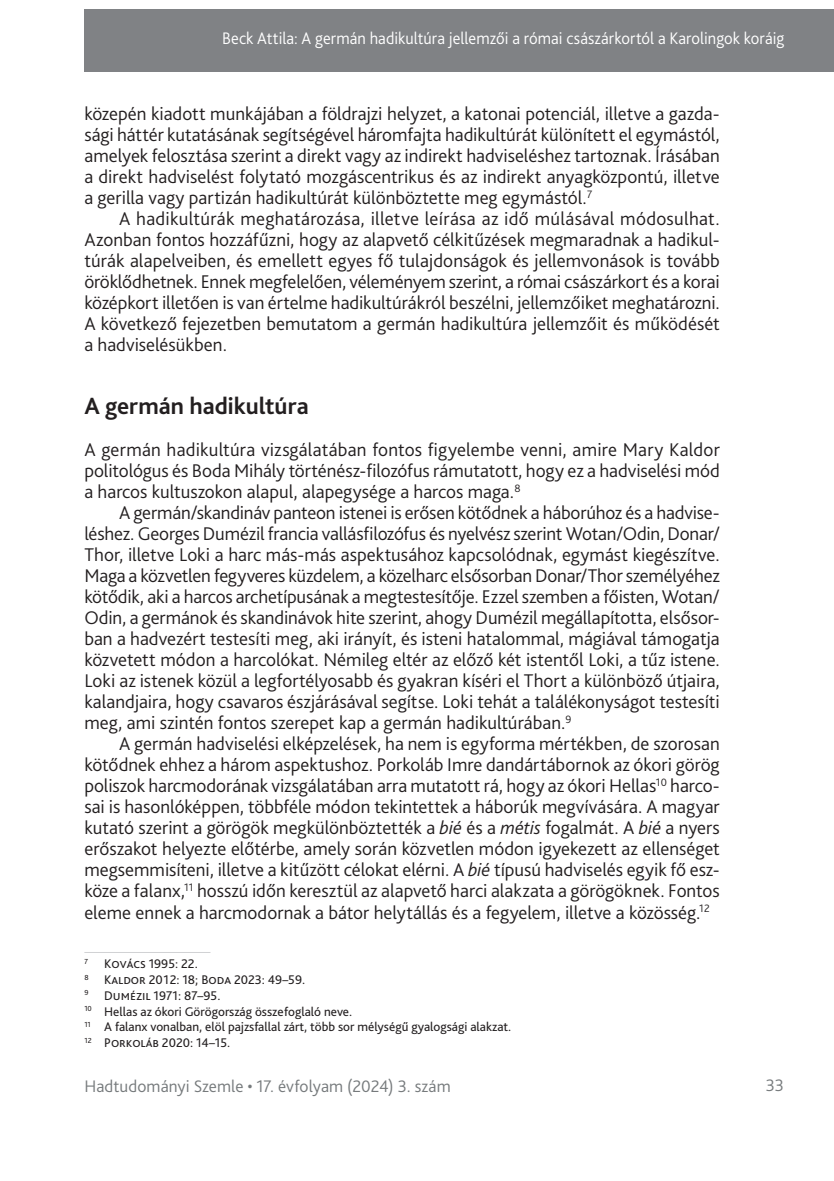
<style>
.page{position:relative;width:834px;height:1181px;background:#fff}
.page>*{position:absolute;margin:0;border:0;box-sizing:border-box;transform-origin:0 0}
._1_1__Head{font:700 24.5px "Bliss Pro";color:#231f20}
._1__Body{font:300 19.25px/21px "Bliss Pro";color:#231f20;text-align:justify}
._2__Body_1st_paragraph{font:300 19.25px/21px "Bliss Pro";color:#231f20;text-align:justify}
.t1{font:300 17.5px "Bliss Pro";color:#fff;scale:.95 1}
.t2{font:300 17.5px "Bliss Pro";letter-spacing:.005em;color:#767a7c}
.Lábjegyzet{font:13.12px "Bliss Pro";color:#231f20}
.s1{font-style:italic}
</style>
<div class="page">
<div style="left:84px;top:9px;width:749px;height:63px;background:#808285"></div>
<hr style="left:84px;top:952px;width:126px;height:1px;background:#d1d2d4">
<p class="t1" style="left:222px;top:27px;width:593px">Beck Attila: A germán hadikultúra jellemzői a római császárkortól a Karolingok koráig</p>
<p class="_1__Body" style="left:84px;top:103px;width:637px">közepén kiadott munkájában a földrajzi helyzet, a katonai potenciál, illetve a gazda&shy;sági háttér kutatásának segítségével háromfajta hadikultúrát különített el egymástól, amelyek felosztása szerint a direkt vagy az indirekt hadviseléshez tartoznak. Írásában a direkt hadviselést folytató mozgáscentrikus és az indirekt anyagközpontú, illetve a gerilla vagy partizán hadikultúrát különböztette meg egymástól.<sup>7</sup></p>
<p class="_1__Body" style="left:84px;top:208px;width:637px;text-indent:35px">A hadikultúrák meghatározása, illetve leírása az idő múlásával módosulhat.<br>Azonban fontos hozzáfűzni, hogy az alapvető célkitűzések megmaradnak a hadikul&shy;túrák alapelveiben, és emellett egyes fő tulajdonságok és jellemvonások is tovább öröklődhetnek. Ennek megfelelően, véleményem szerint, a római császárkort és a korai középkort illetően is van értelme hadikultúrákról beszélni, jellemzőiket meghatározni.<br>A következő fejezetben bemutatom a germán hadikultúra jellemzőit és működését a hadviselésükben.</p>
<p class="_1_1__Head" style="left:84px;top:391px;width:226px">A germán hadikultúra</p>
<p class="_2__Body_1st_paragraph" style="left:84px;top:439px;width:637px">A germán hadikultúra vizsgálatában fontos figyelembe venni, amire Mary Kaldor politológus és Boda Mihály történész-filozófus rámutatott, hogy ez a hadviselési mód a harcos kultuszokon alapul, alapegysége a harcos maga.<sup>8</sup></p>
<p class="_1__Body" style="left:84px;top:502px;width:637px;text-indent:35px">A germán/skandináv panteon istenei is erősen kötődnek a háborúhoz és a hadvise&shy;léshez. Georges Dumézil francia vallásfilozófus és nyelvész szerint Wotan/Odin, Donar/ Thor, illetve Loki a harc más-más aspektusához kapcsolódnak, egymást kiegészítve.<br>Maga a közvetlen fegyveres küzdelem, a közelharc elsősorban Donar/Thor személyéhez kötődik, aki a harcos archetípusának a megtestesítője. Ezzel szemben a főisten, Wotan/ Odin, a germánok és skandinávok hite szerint, ahogy Dumézil megállapította, elsősor&shy;ban a hadvezért testesíti meg, aki irányít, és isteni hatalommal, mágiával támogatja közvetett módon a harcolókat. Némileg eltér az előző két istentől Loki, a tűz istene.<br>Loki az istenek közül a legfortélyosabb és gyakran kíséri el Thort a különböző útjaira, kalandjaira, hogy csavaros észjárásával segítse. Loki tehát a találékonyságot testesíti meg, ami szintén fontos szerepet kap a germán hadikultúrában.<sup>9</sup></p>
<p class="_1__Body" style="left:84px;top:733px;width:636px;text-indent:35px">A germán hadviselési elképzelések, ha nem is egyforma mértékben, de szorosan kötődnek ehhez a három aspektushoz. Porkoláb Imre dandártábornok az ókori görög poliszok harcmodorának vizsgálatában arra mutatott rá, hogy az ókori Hellas<sup>10</sup> harco&shy;sai is hasonlóképpen, többféle módon tekintettek a háborúk megvívására. A magyar kutató szerint a görögök megkülönböztették a <span class="s1">bié</span> és a <span class="s1">métis</span> fogalmát. A <span class="s1">bié</span> a nyers erőszakot helyezte előtérbe, amely során közvetlen módon igyekezett az ellenséget megsemmisíteni, illetve a kitűzött célokat elérni. A <span class="s1">bié</span> típusú hadviselés egyik fő esz&shy;köze a falanx,<sup>11</sup> hosszú időn keresztül az alapvető harci alakzata a görögöknek. Fontos eleme ennek a harcmodornak a bátor helytállás és a fegyelem, illetve a közösség.<sup>12</sup></p>
<p class="Lábjegyzet" style="left:84px;top:955px;width:115px"><sup>7</sup> Kovács 1995: 22.</p>
<p class="Lábjegyzet" style="left:84px;top:971px;width:222px"><sup>8</sup> Kaldor 2012: 18; Boda 2023: 49–59.</p>
<p class="Lábjegyzet" style="left:84px;top:987px;width:137px"><sup>9</sup> Dumézil 1971: 87–95.</p>
<p class="Lábjegyzet" style="left:84px;top:1003px;width:269px"><sup>10</sup> Hellas az ókori Görögország összefoglaló neve.</p>
<p class="Lábjegyzet" style="left:84px;top:1018px;width:428px"><sup>11</sup> A falanx vonalban, elöl pajzsfallal zárt, több sor mélységű gyalogsági alakzat.</p>
<p class="Lábjegyzet" style="left:84px;top:1034px;width:147px"><sup>12</sup> Porkoláb 2020: 14–15.</p>
<p class="t2" style="left:84px;top:1075px;width:368px">Hadtudományi Szemle • 17. évfolyam (2024) 3. szám</p>
<p class="t2" style="left:765px;top:1074px;width:20px">33</p>
</div>
